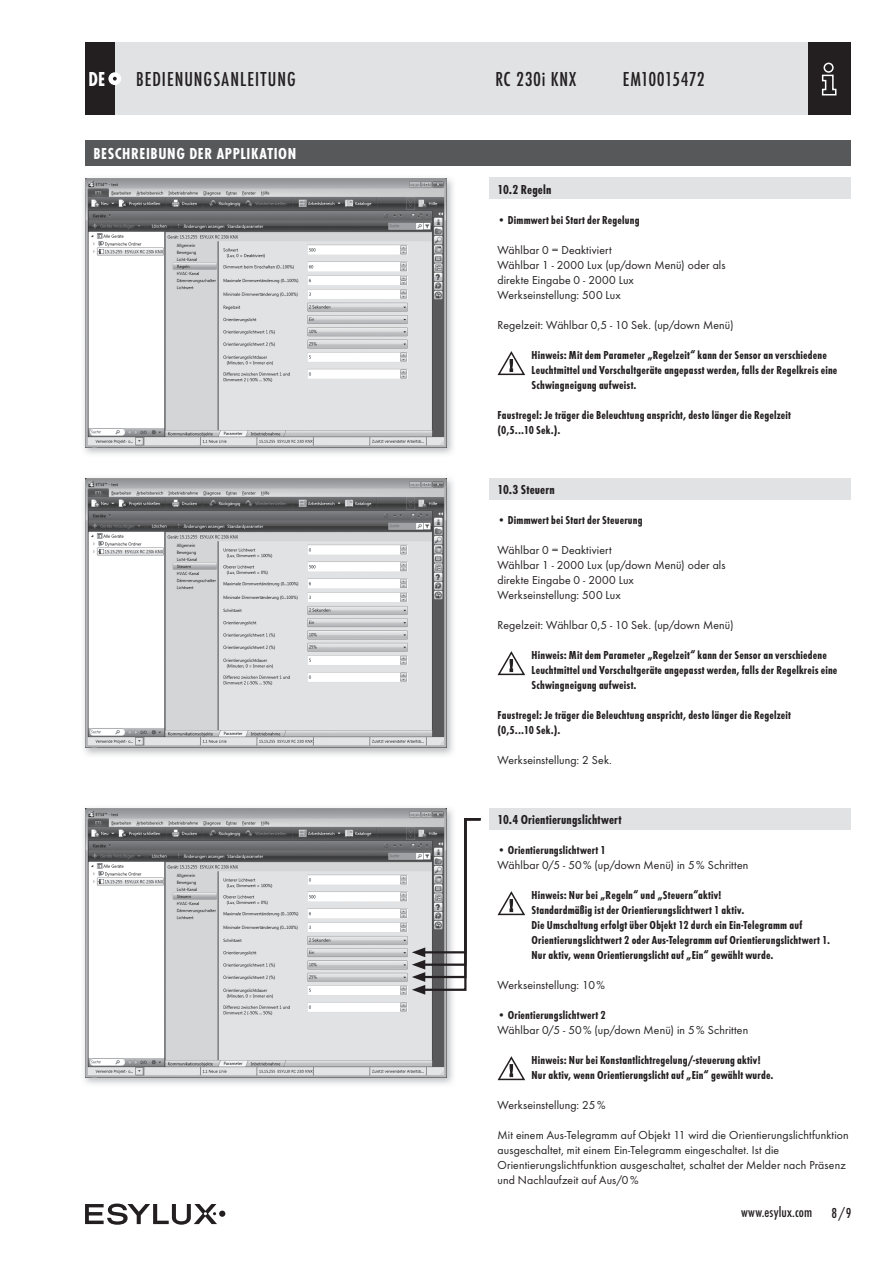
<style>
.page{position:relative;width:893px;height:1263px;background:#fff}
.page>*{position:absolute;margin:0;border:0;box-sizing:border-box;transform-origin:0 0}
.t1{font:500 21px "Futura Con";letter-spacing:.045em;color:#231f20}
.t2{font:500 21px "Futura Con";color:#231f20}
.t3{font:500 21px "Futura Con";letter-spacing:.025em;color:#231f20}
.t4{font:700 21px "Futura Con";color:#fff;scale:.95 1}
.t5{font:700 16.5px "Futura Con";letter-spacing:.035em;color:#fff}
.t6{font:500 15px "Futura Con";letter-spacing:.01em;color:#231f20}
.t7{font:700 13.5px "Futura Con";letter-spacing:.015em;color:#231f20}
.t8{font:700 12px/15px "Futura Con";letter-spacing:.015em;color:#231f20}
.t9{font:12px/15px "Futura Boo";letter-spacing:.01em;color:#231f20}
</style>
<div class="page">
<div style="left:85px;top:43px;width:765px;height:72px;background:#e1e2e4"></div>
<div style="left:808px;top:43px;width:42px;height:72px;background:#231f20"></div>
<svg style="left:821px;top:62px;width:16px;height:34px"></svg>
<div style="left:85px;top:43px;width:30px;height:72px;background:#231f20"></div>
<div style="left:108px;top:72px;width:13px;height:13px;background:#fff;border-radius:50%"></div>
<svg style="left:113px;top:77px;width:4px;height:4px"></svg>
<div style="left:219px;top:1210px;width:6px;height:7px;background:#231f20;border-radius:50%"></div>
<svg style="left:85px;top:1203px;width:132px;height:22px"></svg>
<div style="left:489px;top:809px;width:361px;height:21px;background:#e1e2e4"></div>
<div style="left:489px;top:177px;width:361px;height:21px;background:#e1e2e4"></div>
<div style="left:489px;top:479px;width:361px;height:21px;background:#e1e2e4"></div>
<svg style="left:497px;top:351px;width:28px;height:25px"></svg>
<svg style="left:497px;top:651px;width:28px;height:25px"></svg>
<svg style="left:497px;top:891px;width:28px;height:25px"></svg>
<svg style="left:497px;top:1056px;width:28px;height:25px"></svg>
<img style="left:84px;top:178px;width:369px;height:276px">
<img style="left:85px;top:179px;width:361px;height:269px">
<img style="left:84px;top:478px;width:369px;height:277px">
<img style="left:85px;top:479px;width:361px;height:269px">
<div style="left:85px;top:140px;width:765px;height:26px;background:#57585a"></div>
<img style="left:84px;top:808px;width:369px;height:276px">
<img style="left:85px;top:809px;width:361px;height:268px">
<svg style="left:412px;top:817px;width:69px;height:178px"></svg>
<h1 class="t4" style="left:88px;top:67px;width:19px">DE</h1>
<h1 class="t1" style="left:136px;top:67px;width:161px">BEDIENUNGSANLEITUNG</h1>
<h1 class="t3" style="left:495px;top:67px;width:82px">RC 230i KNX</h1>
<h1 class="t2" style="left:623px;top:67px;width:84px">EM10015472</h1>
<h2 class="t5" style="left:94px;top:144px;width:204px">BESCHREIBUNG DER APPLIKATION</h2>
<p class="t7" style="left:497px;top:181px;width:55px">10.2 Regeln</p>
<p class="t8" style="left:497px;top:212px;width:144px">• Dimmwert bei Start der Regelung</p>
<p class="t9" style="left:497px;top:242px;width:230px">Wählbar 0 = Deaktiviert<br>Wählbar 1 - 2000 Lux (up/down Menü) oder als direkte Eingabe 0 - 2000 Lux<br>Werkseinstellung: 500 Lux</p>
<p class="t9" style="left:497px;top:317px;width:238px">Regelzeit: Wählbar 0,5 - 10 Sek. (up/down Menü)</p>
<p class="t8" style="left:531px;top:347px;width:307px">Hinweis: Mit dem Parameter „Regelzeit“ kann der Sensor an verschiedene<br>Leuchtmittel und Vorschaltgeräte angepasst werden, falls der Regelkreis eine<br>Schwingneigung aufweist.</p>
<p class="t8" style="left:497px;top:407px;width:295px">Faustregel: je träger die Beleuchtung anspricht, desto länger die Regelzeit (0,5...10 Sek.).</p>
<p class="t7" style="left:497px;top:481px;width:59px">10.3 Steuern</p>
<p class="t8" style="left:497px;top:512px;width:146px">• Dimmwert bei Start der Steuerung</p>
<p class="t9" style="left:497px;top:542px;width:230px">Wählbar 0 = Deaktiviert<br>Wählbar 1 - 2000 Lux (up/down Menü) oder als direkte Eingabe 0 - 2000 Lux<br>Werkseinstellung: 500 Lux</p>
<p class="t9" style="left:497px;top:617px;width:238px">Regelzeit: Wählbar 0,5 - 10 Sek. (up/down Menü)</p>
<p class="t8" style="left:531px;top:647px;width:307px">Hinweis: Mit dem Parameter „Regelzeit“ kann der Sensor an verschiedene<br>Leuchtmittel und Vorschaltgeräte angepasst werden, falls der Regelkreis eine<br>Schwingneigung aufweist.</p>
<p class="t8" style="left:497px;top:707px;width:295px">Faustregel: je träger die Beleuchtung anspricht, desto länger die Regelzeit (0,5...10 Sek.).</p>
<p class="t9" style="left:497px;top:752px;width:116px">Werkseinstellung: 2 Sek.</p>
<p class="t7" style="left:497px;top:811px;width:125px">10.4 Orientierungslichtwert</p>
<p class="t8" style="left:497px;top:842px;width:110px">• Orientierungslichtwert 1</p>
<p class="t9" style="left:497px;top:857px;width:252px">Wählbar 0/5 - 50 % (up/down Menü) in 5 % Schritten</p>
<p class="t8" style="left:531px;top:887px;width:300px">Hinweis: Nur bei „Regeln“ und „Steuern“aktiv!<br>Standardmäßig ist der Orientierungslichtwert 1 aktiv.<br>Die Umschaltung erfolgt über Objekt 12 durch ein Ein-Telegramm auf Orientierungslichtwert 2 oder Aus-Telegramm auf Orientierungslichtwert 1.<br>Nur aktiv, wenn Orientierungslicht auf „Ein“ gewählt wurde.</p>
<p class="t9" style="left:497px;top:977px;width:109px">Werkseinstellung: 10 %</p>
<p class="t8" style="left:497px;top:1007px;width:110px">• Orientierungslichtwert 2</p>
<p class="t9" style="left:497px;top:1022px;width:252px">Wählbar 0/5 - 50 % (up/down Menü) in 5 % Schritten</p>
<p class="t8" style="left:531px;top:1052px;width:244px">Hinweis: Nur bei Konstantlichtregelung/-steuerung aktiv!<br>Nur aktiv, wenn Orientierungslicht auf „Ein“ gewählt wurde.</p>
<p class="t9" style="left:497px;top:1097px;width:109px">Werkseinstellung: 25 %</p>
<p class="t9" style="left:497px;top:1127px;width:353px">Mit einem Aus-Telegramm auf Objekt 11 wird die Orientierungslichtfunktion ausgeschaltet, mit einem Ein-Telegramm eingeschaltet. Ist die Orientierungslichtfunktion ausgeschaltet, schaltet der Melder nach Präsenz und Nachlaufzeit auf Aus/0 %</p>
<p class="t6" style="left:741px;top:1204px;width:73px">www.esylux.com</p>
<p class="t6" style="left:831px;top:1204px;width:22px">8/9</p>
</div>
